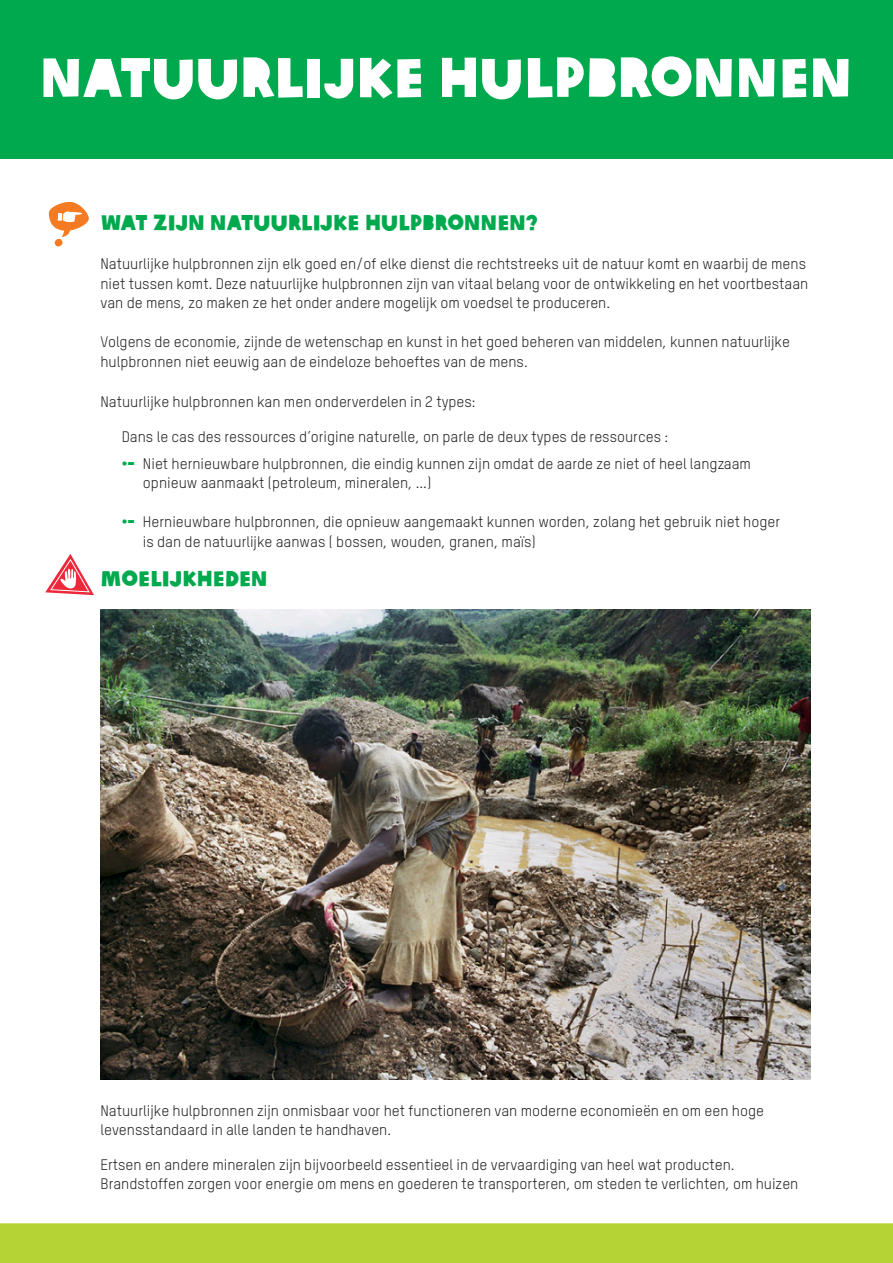
<style>
.page{position:relative;width:893px;height:1263px;background:#fff}
.page>*{position:absolute;margin:0;border:0;box-sizing:border-box;transform-origin:0 0}
.t1{font:54px "Oxfam Global Headline";color:#fff}
.List_Paragraph{font:21px "Oxfam Global Headline";color:#00a94e}
.List_Paragraph-2{font:15px/19.5px "Oxfam TSTARPRO";color:#231f20}
.s1{font-family:"Oxfam Global Headline";color:#00a94e}
</style>
<div class="page">
<div style="left:0;top:0;width:893px;height:158px;background:#00a94e"></div>
<div style="left:0;top:1223px;width:893px;height:40px;background:#b5d334"></div>
<svg style="left:55px;top:238px;width:8px;height:9px"></svg>
<svg style="left:49px;top:201px;width:40px;height:36px"></svg>
<img style="left:100px;top:609px;width:711px;height:470px">
<svg style="left:45px;top:554px;width:49px;height:41px"></svg>
<p class="t1" style="left:40px;top:32px;width:814px">NATUURLIJKE HULPBRONNEN</p>
<p class="List_Paragraph" style="left:100px;top:205px;width:439px">WAT ZIJN NATUURLIJKE HULPBRONNEN?</p>
<p class="List_Paragraph-2" style="left:100px;top:254px;width:709px">Natuurlijke hulpbronnen zijn elk goed en/of elke dienst die rechtstreeks uit de natuur komt en waarbij de mens niet tussen komt. Deze natuurlijke hulpbronnen zijn van vitaal belang voor de ontwikkeling en het voortbestaan van de mens, zo maken ze het onder andere mogelijk om voedsel te produceren.</p>
<p class="List_Paragraph-2" style="left:100px;top:332px;width:691px">Volgens de economie, zijnde de wetenschap en kunst in het goed beheren van middelen, kunnen natuurlijke hulpbronnen niet eeuwig aan de eindeloze behoeftes van de mens.</p>
<p class="List_Paragraph-2" style="left:100px;top:392px;width:377px">Natuurlijke hulpbronnen kan men onderverdelen in 2 types:</p>
<p class="List_Paragraph-2" style="left:122px;top:427px;width:548px">Dans le cas des ressources d’origine naturelle, on parle de deux types de ressources :</p>
<p class="List_Paragraph-2" style="left:143px;top:454px;width:610px;text-indent:-21px"><span class="s1">•-</span> Niet hernieuwbare hulpbronnen, die eindig kunnen zijn omdat de aarde ze niet of heel langzaam opnieuw aanmaakt (petroleum, mineralen, ...)</p>
<p class="List_Paragraph-2" style="left:143px;top:512px;width:639px;text-indent:-21px"><span class="s1">•-</span> Hernieuwbare hulpbronnen, die opnieuw aangemaakt kunnen worden, zolang het gebruik niet hoger is dan de natuurlijke aanwas ( bossen, wouden, granen, maïs)</p>
<p class="List_Paragraph" style="left:100px;top:560px;width:169px">MOELIJKHEDEN</p>
<p class="List_Paragraph-2" style="left:100px;top:1100px;width:665px">Natuurlijke hulpbronnen zijn onmisbaar voor het functioneren van moderne economieën en om een hoge levensstandaard in alle landen te handhaven.</p>
<p class="List_Paragraph-2" style="left:100px;top:1154px;width:699px">Ertsen en andere mineralen zijn bijvoorbeeld essentieel in de vervaardiging van heel wat producten.<br>Brandstoffen zorgen voor energie om mens en goederen te transporteren, om steden te verlichten, om huizen</p>
</div>
